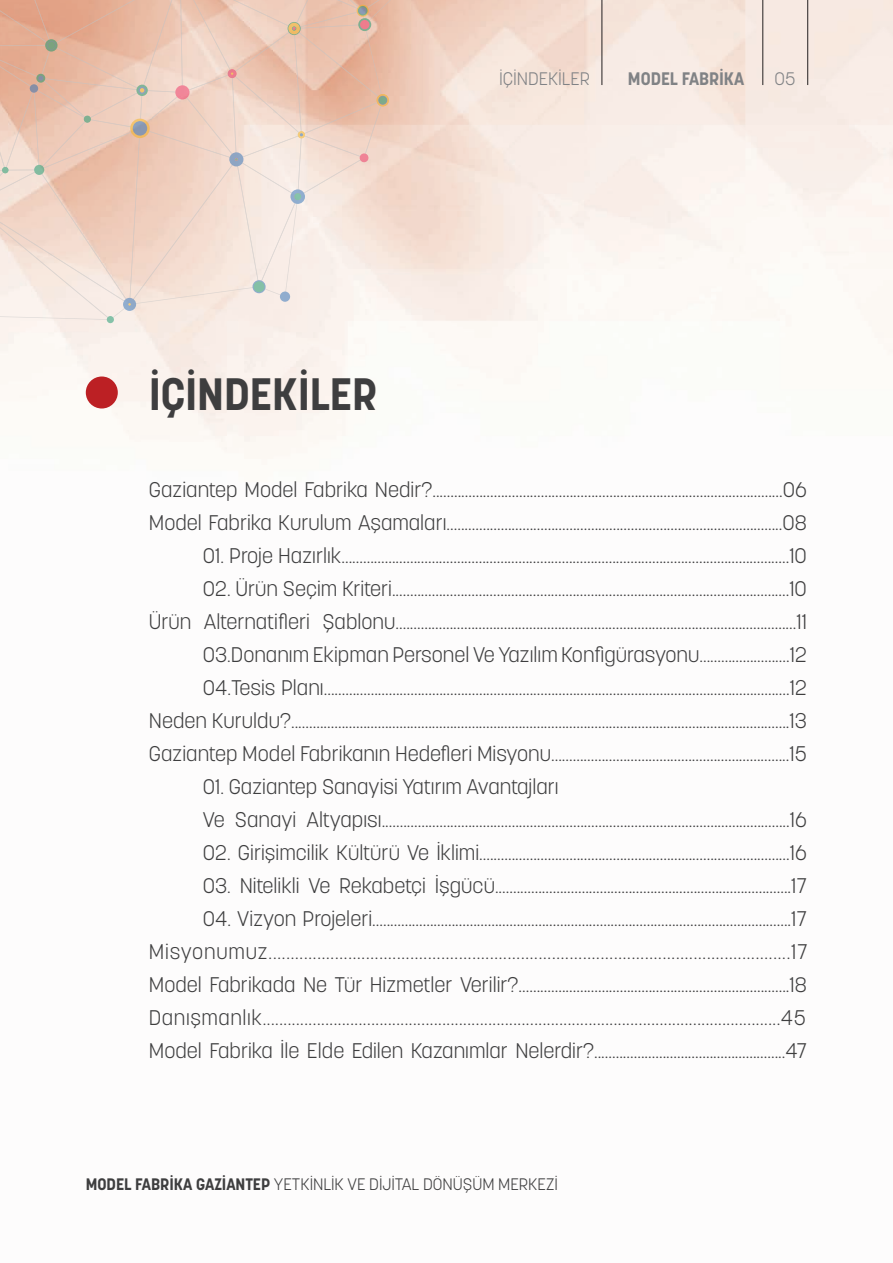
<style>
.page{position:relative;width:893px;height:1263px;background:#fff}
.page>*{position:absolute;margin:0;border:0;box-sizing:border-box;transform-origin:0 0}
.t1{font:700 45px "Korolev";color:#3e3e3f}
.t2{font:300 21px/33px "Korolev";color:#3e3e3f}
.t3{font:300 18px "Korolev";color:#808285}
.t4{font:700 18px "Korolev";color:#808285}
.t5{font:300 16.5px "Korolev";color:#3e3e3f}
.s1{font-weight:700}
</style>
<div class="page">
<img style="left:1px;top:0;width:892px;height:465px">
<hr style="left:807px;top:0;width:1px;height:85px;background:#231f20">
<hr style="left:762px;top:0;width:1px;height:85px;background:#231f20">
<hr style="left:602px;top:0;width:1px;height:85px;background:#231f20">
<div style="left:86px;top:376px;width:32px;height:32px;background:#bc2024;border-radius:50%"></div>
<div style="left:107px;top:316px;width:7px;height:7px;background:#87c2aa;border-radius:50%"></div>
<svg style="left:1px;top:0;width:415px;height:322px;background:#eed2c3"></svg>
<div style="left:253px;top:281px;width:12px;height:11px;background:#84c0a7;border-radius:50%"></div>
<img style="left:0;top:0;width:1px;height:1263px">
<h1 class="t1" style="left:149px;top:366px;width:230px">İÇİNDEKİLER</h1>
<p class="t3" style="left:499px;top:67px;width:92px">İÇİNDEKİLER</p>
<p class="t4" style="left:628px;top:67px;width:118px">MODEL FABRİKA</p>
<p class="t3" style="left:775px;top:67px;width:23px">05</p>
<p class="t2" style="left:149px;top:473px;width:660px">Gaziantep Model Fabrika Nedir?.................................................................................................06<br>Model Fabrika Kurulum Aşamaları.............................................................................................08</p>
<p class="t2" style="left:203px;top:539px;width:606px">01. Proje Hazırlık............................................................................................................................10</p>
<p class="t2" style="left:149px;top:572px;width:660px;text-align:right">02. Ürün Seçim Kriteri..............................................................................................................10<br>Ürün Alternatifleri Şablonu...............................................................................................................11<br>03.Donanım Ekipman Personel Ve Yazılım Konfigürasyonu.........................12<br>04.Tesis Planı.................................................................................................................................12<br>Neden Kuruldu?..........................................................................................................................................13<br>Gaziantep Model Fabrikanın Hedefleri Misyonu..................................................................15</p>
<p class="t2" style="left:203px;top:770px;width:606px">01. Gaziantep Sanayisi Yatırım Avantajları<br>Ve Sanayi Altyapısı.................................................................................................................16</p>
<p class="t2" style="left:203px;top:836px;width:605px">02. Girişimcilik Kültürü Ve İklimi......................................................................................16</p>
<p class="t2" style="left:203px;top:869px;width:605px">03. Nitelikli Ve Rekabetçi İşgücü..................................................................................17</p>
<p class="t2" style="left:149px;top:902px;width:660px;text-align:justify;text-indent:54px">04. Vizyon Projeleri....................................................................................................................17<br>Misyonumuz......................................................................................................................17<br>Model Fabrikada Ne Tür Hizmetler Verilir?...........................................................................18<br>Danışmanlık............................................................................................................................45<br>Model Fabrika İle Elde Edilen Kazanımlar Nelerdir?.....................................................47</p>
<p class="t5" style="left:86px;top:1174px;width:474px"><span class="s1">MODEL FABRİKA GAZİANTEP</span> YETKİNLİK VE DİJİTAL DÖNÜŞÜM MERKEZİ</p>
</div>
